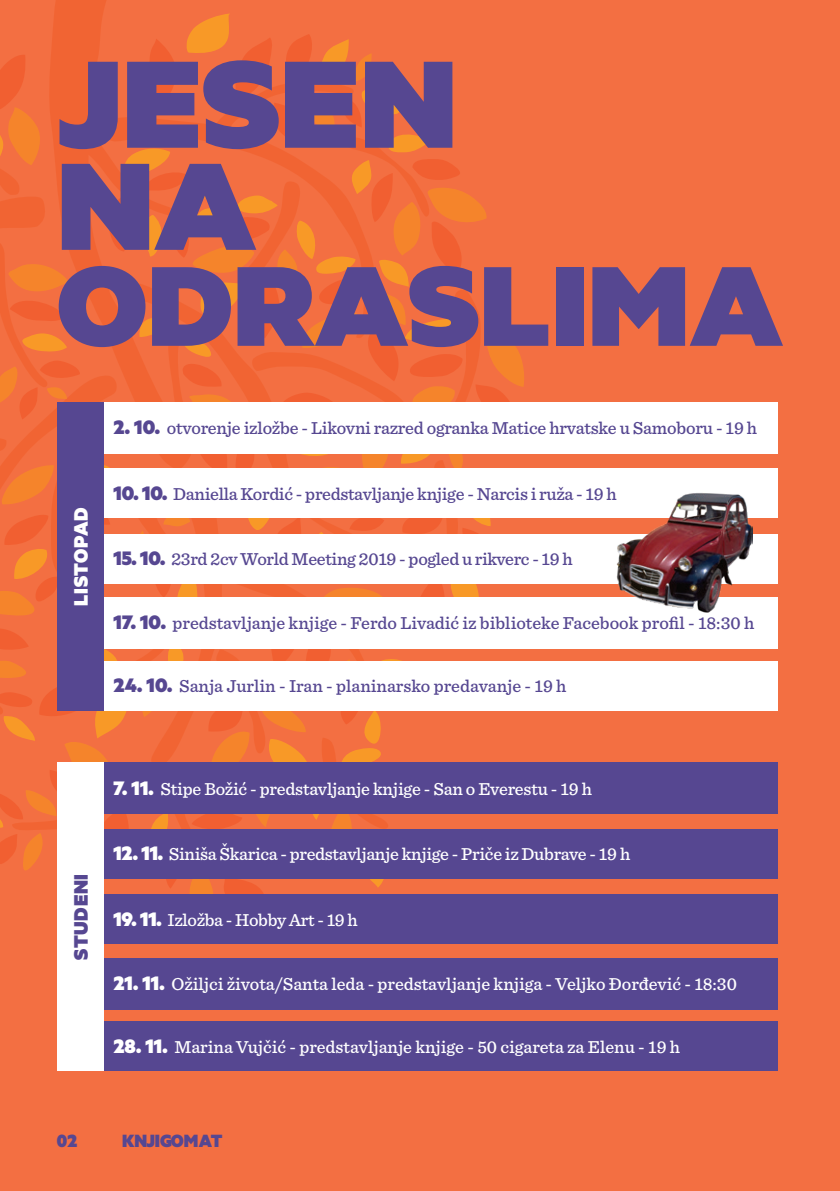
<style>
.page{position:relative;width:840px;height:1191px;background:#fff}
.page>*{position:absolute;margin:0;border:0;box-sizing:border-box;transform-origin:0 0}
.t1{font:900 140px/102px "Metric";color:#564791;scale:1.09 1}
.t2{font:900 128px "Metric";color:#564791;scale:1.09 1}
.t3{font:900 22px "Metric";letter-spacing:.03em;color:#fff}
.t4{font:900 22px "Metric";letter-spacing:.03em;color:#564791}
.t5{font:900 20px "Metric";color:#564791}
.t6{font:500 18px "Sentinel";letter-spacing:-.01em;color:#564791}
.t7{font:500 18px "Sentinel";letter-spacing:-.01em;color:#fff}
.s1{font-family:"Metric";font-weight:900;font-size:22px}
</style>
<div class="page">
<div style="left:0;top:0;width:839px;height:1191px;background:#f36f42"></div>
<svg style="left:0;top:34px;width:516px;height:860px"></svg>
<div style="left:57px;top:402px;width:720px;height:51px;background:#fff"></div>
<div style="left:57px;top:661px;width:720px;height:49px;background:#fff"></div>
<div style="left:57px;top:468px;width:720px;height:50px;background:#fff"></div>
<div style="left:57px;top:534px;width:720px;height:49px;background:#fff"></div>
<div style="left:57px;top:598px;width:720px;height:51px;background:#fff"></div>
<div style="left:57px;top:402px;width:46px;height:308px;background:#564791"></div>
<div style="left:57px;top:762px;width:720px;height:51px;background:#564791"></div>
<div style="left:57px;top:1021px;width:720px;height:50px;background:#564791"></div>
<div style="left:57px;top:829px;width:720px;height:49px;background:#564791"></div>
<div style="left:57px;top:894px;width:720px;height:50px;background:#564791"></div>
<div style="left:57px;top:958px;width:720px;height:51px;background:#564791"></div>
<div style="left:57px;top:762px;width:46px;height:309px;background:#fff"></div>
<img style="left:616px;top:493px;width:136px;height:119px">
<h1 class="t1" style="left:57px;top:48px;width:369px">JESEN<br>NA</h1>
<h2 class="t2" style="left:57px;top:225px;width:667px">ODRASLIMA</h2>
<p class="t6" style="left:113px;top:414px;width:644px"><span class="s1">2. 10.</span> otvorenje izložbe - Likovni razred ogranka Matice hrvatske u Samoboru - 19 h</p>
<p class="t3" style="left:67px;top:605px;width:100px;rotate:-90deg">LISTOPAD</p>
<p class="t6" style="left:113px;top:480px;width:504px"><span class="s1">10. 10.</span> Daniella Kordić - predstavljanje knjige - Narcis i ruža - 19 h</p>
<p class="t6" style="left:113px;top:545px;width:460px"><span class="s1">15. 10.</span> 23rd 2cv World Meeting 2019 - pogled u rikverc - 19 h</p>
<p class="t6" style="left:113px;top:609px;width:642px"><span class="s1">17. 10.</span> predstavljanje knjige - Ferdo Livadić iz biblioteke Facebook profil - 18:30 h</p>
<p class="t6" style="left:113px;top:672px;width:454px"><span class="s1">24. 10.</span> Sanja Jurlin - Iran - planinarsko predavanje - 19 h</p>
<p class="t4" style="left:67px;top:959px;width:87px;rotate:-90deg">STUDENI</p>
<p class="t7" style="left:113px;top:775px;width:479px"><span class="s1">7. 11.</span> Stipe Božić - predstavljanje knjige - San o Everestu - 19 h</p>
<p class="t7" style="left:113px;top:840px;width:518px"><span class="s1">12. 11.</span> Siniša Škarica - predstavljanje knjige - Priče iz Dubrave - 19 h</p>
<p class="t7" style="left:113px;top:906px;width:246px"><span class="s1">19. 11.</span> Izložba - Hobby Art - 19 h</p>
<p class="t7" style="left:113px;top:970px;width:624px"><span class="s1">21. 11.</span> Ožiljci života/Santa leda - predstavljanje knjiga - Veljko Đorđević - 18:30</p>
<p class="t7" style="left:113px;top:1033px;width:568px"><span class="s1">28. 11.</span> Marina Vujčić - predstavljanje knjige - 50 cigareta za Elenu - 19 h</p>
<p class="t5" style="left:57px;top:1128px;width:22px">02</p>
<p class="t5" style="left:122px;top:1128px;width:102px">KNJIGOMAT</p>
</div>
